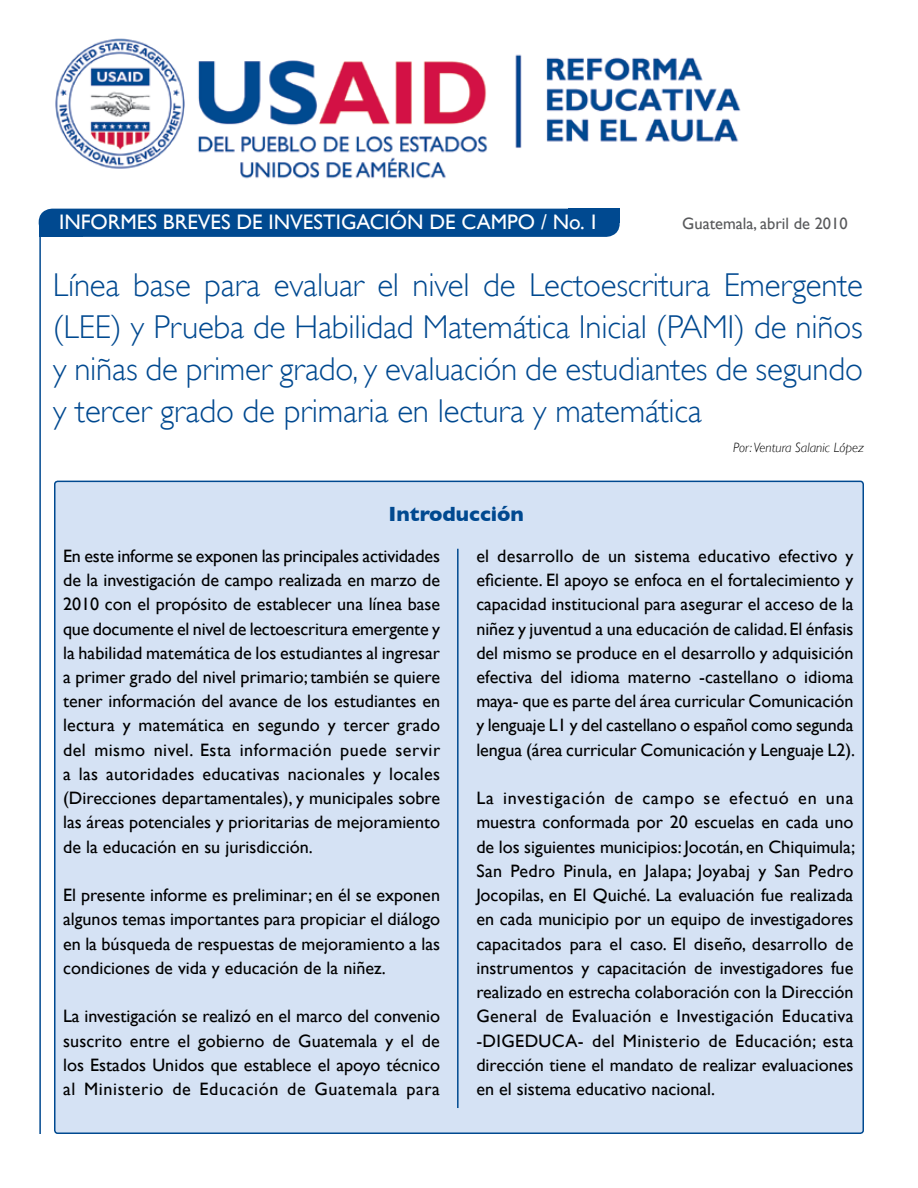
<style>
.page{position:relative;width:918px;height:1188px;background:#fff}
.page>*{position:absolute;margin:0;border:0;box-sizing:border-box;transform-origin:0 0}
.t1{font:300 33px/42px "Gill Sans";letter-spacing:-.005em;color:#004990;text-align:justify}
.t2{font:21px "Gill Sans";color:#fff}
.t3{font:700 21px "Gill Sans";color:#004990}
.t4{font:18px/24.3px "Gill Sans";color:#000;text-align:justify}
.t5{font:16.5px "Gill Sans";color:#58595b}
.t6{font:italic 300 13.5px "Gill Sans";color:#000}
</style>
<div class="page">
<div style="left:39px;top:209px;width:581px;height:28px;background:#004990;border-radius:14px"></div>
<div style="left:569px;top:209px;width:51px;height:14px;background:#004990"></div>
<div style="left:39px;top:224px;width:44px;height:13px;background:#004990"></div>
<div style="left:55px;top:481px;width:808px;height:652px;background:#d5e2f4;border-radius:3px"></div>
<img style="left:55px;top:38px;width:686px;height:141px">
<hr style="left:457px;top:549px;width:2px;height:559px;background:#004990">
<hr style="left:39px;top:237px;width:2px;height:897px;background:#004990">
<p class="t2" style="left:59px;top:210px;width:74px">Informes</p>
<p class="t2" style="left:163px;top:210px;width:185px">breves de investigaci</p>
<p class="t2" style="left:390px;top:210px;width:87px">ón de camp</p>
<p class="t2" style="left:518px;top:210px;width:83px">o / No. 1</p>
<p class="t5" style="left:682px;top:214px;width:167px">Guatemala, abril de 2010</p>
<p class="t1" style="left:53px;top:264px;width:812px">Línea base para evaluar el nivel de Lectoescritura Emergente (LEE) y Prueba de Habilidad Matemática Inicial (PAMI) de niños y niñas de primer grado, y evaluación de estudiantes de segundo y tercer grado de primaria en lectura y matemática</p>
<p class="t6" style="left:733px;top:439px;width:132px">Por: Ventura Salanic López</p>
<p class="t3" style="left:389px;top:501px;width:137px">Introducción</p>
<p class="t4" style="left:63px;top:543px;width:379px">En este informe se exponen las principales actividades de la investigación de campo realizada en marzo de 2010 con el propósito de establecer una línea base que documente el nivel de lectoescritura emergente y la habilidad matemática de los estudiantes al ingresar a primer grado del nivel primario; también se quiere tener información del avance de los estudiantes en lectura y matemática en segundo y tercer grado del mismo nivel. Esta información puede servir a las autoridades educativas nacionales y locales (Direcciones departamentales), y municipales sobre las áreas potenciales y prioritarias de mejoramiento de la educación en su jurisdicción.</p>
<p class="t4" style="left:63px;top:883px;width:379px">El presente informe es preliminar; en él se exponen algunos temas importantes para propiciar el diálogo en la búsqueda de respuestas de mejoramiento a las condiciones de vida y educación de la niñez.</p>
<p class="t4" style="left:63px;top:1004px;width:379px">La investigación se realizó en el marco del convenio suscrito entre el gobierno de Guatemala y el de los Estados Unidos que establece el apoyo técnico al Ministerio de Educación de Guatemala para</p>
<p class="t4" style="left:476px;top:543px;width:380px">el desarrollo de un sistema educativo efectivo y eficiente. El apoyo se enfoca en el fortalecimiento y capacidad institucional para asegurar el acceso de la niñez y juventud a una educación de calidad. El énfasis del mismo se produce en el desarrollo y adquisición efectiva del idioma materno -castellano o idioma maya- que es parte del área curricular Comunicación y lenguaje L1 y del castellano o español como segunda lengua (área curricular Comunicación y Lenguaje L2).</p>
<p class="t4" style="left:476px;top:786px;width:380px">La investigación de campo se efectuó en una muestra conformada por 20 escuelas en cada uno de los siguientes municipios: Jocotán, en Chiquimula; San Pedro Pinula, en Jalapa; Joyabaj y San Pedro Jocopilas, en El Quiché. La evaluación fue realizada en cada municipio por un equipo de investigadores capacitados para el caso. El diseño, desarrollo de instrumentos y capacitación de investigadores fue realizado en estrecha colaboración con la Dirección General de Evaluación e Investigación Educativa -DIGEDUCA- del Ministerio de Educación; esta dirección tiene el mandato de realizar evaluaciones en el sistema educativo nacional.</p>
</div>
